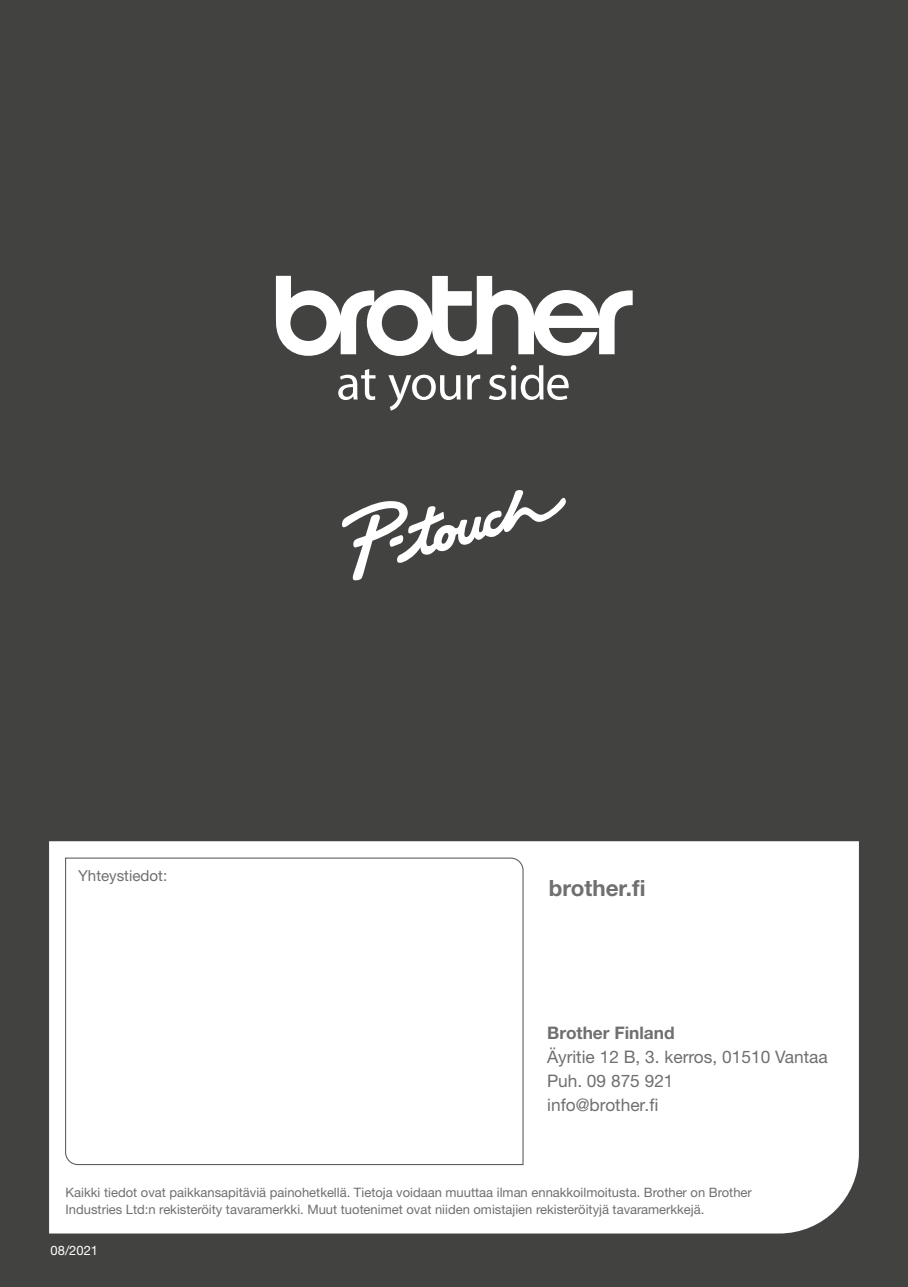
<style>
.page{position:relative;width:908px;height:1287px;background:#fff}
.page>*{position:absolute;margin:0;border:0;box-sizing:border-box;transform-origin:0 0}
.t1{font:700 22.4px "Helvetica Neue LTW1 G";color:#706f6f}
.t2{font:17.2px/23.8px "Helvetica Neue LTW1 G";color:#706f6f}
.t3{font:700 17.2px "Helvetica Neue LTW1 G";color:#706f6f}
.t4{font:15.2px "Helvetica Neue LTW1 G";color:#706f6f}
.t5{font:13px/17.2px "Helvetica Neue LTW1 G";color:#706f6f}
.t6{font:13px "Helvetica Neue LTW1 G";color:#fff}
</style>
<div class="page">
<div style="left:0;top:0;width:907px;height:1287px;background:#424241"></div>
<div style="left:49px;top:841px;width:809px;height:392px;background:#fff"></div>
<svg style="left:276px;top:276px;width:356px;height:80px"></svg>
<svg style="left:338px;top:369px;width:37px;height:31px"></svg>
<svg style="left:388px;top:375px;width:72px;height:36px"></svg>
<svg style="left:467px;top:375px;width:13px;height:24px"></svg>
<svg style="left:489px;top:365px;width:79px;height:35px"></svg>
<svg style="left:342px;top:490px;width:223px;height:90px"></svg>
<div style="left:547px;top:879px;width:231px;height:24px;background:#fff"></div>
<div style="left:64px;top:857px;width:460px;height:309px;background:#fff"></div>
<p class="t4" style="left:78px;top:866px;width:90px">Yhteystiedot:</p>
<h1 class="t1" style="left:548px;top:874px;width:98px">brother.fi</h1>
<h2 class="t3" style="left:547px;top:1022px;width:129px">Brother Finland</h2>
<h2 class="t2" style="left:547px;top:1045px;width:282px">Äyritie 12 B, 3. kerros, 01510 Vantaa<br>Puh. 09 875 921<br>info@brother.fi</h2>
<p class="t5" style="left:66px;top:1183px;width:687px">Kaikki tiedot ovat paikkansapitäviä painohetkellä. Tietoja voidaan muuttaa ilman ennakkoilmoitusta. Brother on Brother<br>Industries Ltd:n rekisteröity tavaramerkki. Muut tuotenimet ovat niiden omistajien rekisteröityjä tavaramerkkejä.</p>
<p class="t6" style="left:51px;top:1242px;width:49px">08/2021</p>
</div>
